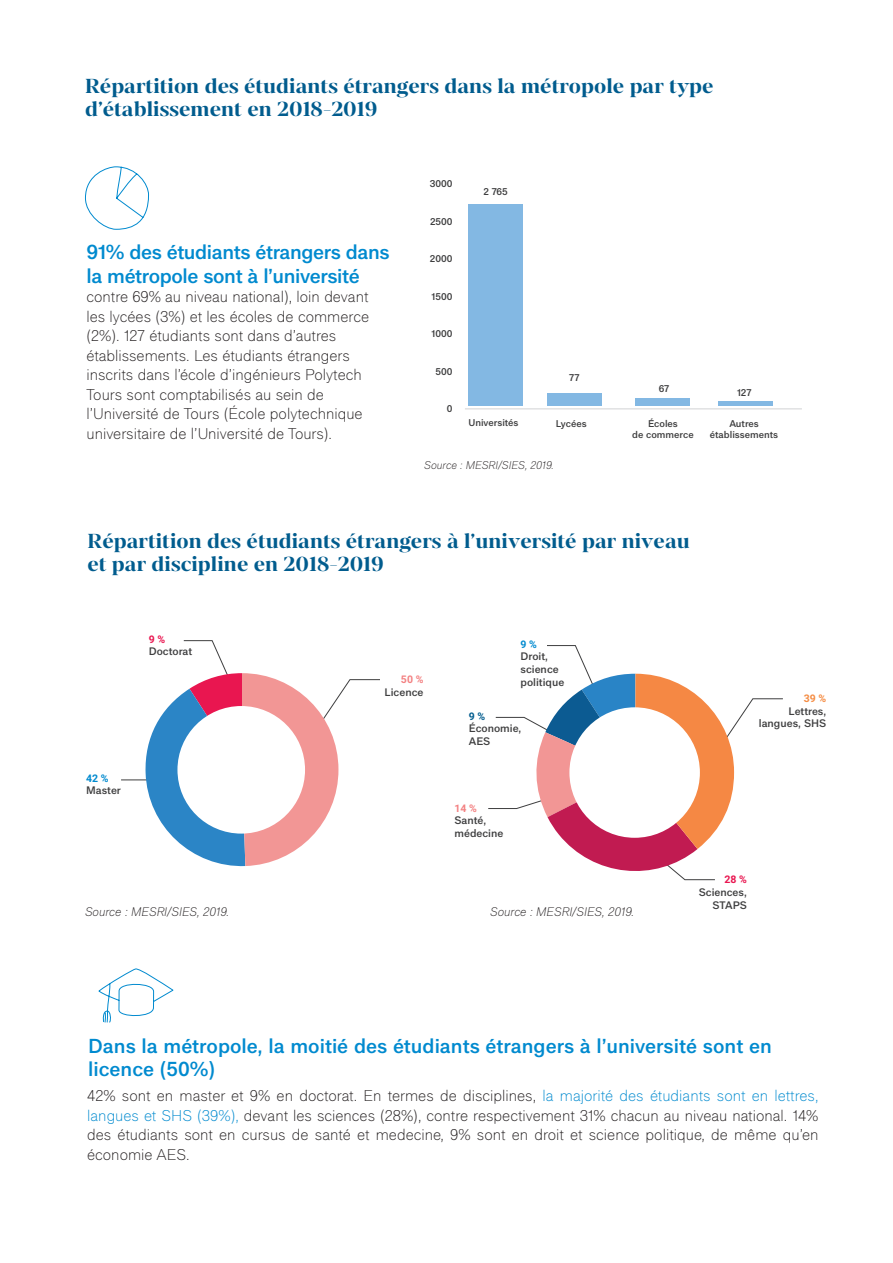
<style>
.page{position:relative;width:893px;height:1263px;background:#fff}
.page>*{position:absolute;margin:0;border:0;box-sizing:border-box;transform-origin:0 0}
.t1{font:700 19.5px/23.4px "Campus France Serif BETAAA";color:#015c8e}
.t2{font:700 19.5px/23.4px "Campus France Sans Beta AA";color:#008acf}
.t3{font:700 19.5px/23.4px "Campus France Sans Beta AA";letter-spacing:-.02em;color:#008acf}
.t4{font:300 15px/19.5px "Campus France Sans Beta AA";color:#231f20}
.t5{font:300 12px "Campus France Sans Italique Beta AA";color:#231f20}
.t6{font:300 10.8px "Campus France Sans Italique Beta AA";color:#231f20}
.t7{font:700 10.5px/12.6px "Campus France Sans Beta AA";color:#3e3e3f}
.t8{font:700 10.5px "Roboto";color:#f38182}
.t9{font:700 10.5px "Roboto";color:#008acf}
.t10{font:700 10.5px "Roboto";color:#e91650}
.t11{font:700 10.5px "Roboto";color:#f58c43}
.t12{font:700 10.5px "Roboto";color:#015c8e}
.t13{font:700 9.45px/11.4px "Campus France Sans Beta AA";color:#3e3e3f;text-align:center}
.s1{color:#008acf}
</style>
<div class="page">
<hr style="left:465px;top:408px;width:337px;height:1px;background:#d1d2d4">
<div style="left:468px;top:205px;width:55px;height:201px;background:#83b8e3"></div>
<div style="left:635px;top:399px;width:55px;height:7px;background:#83b8e3"></div>
<div style="left:547px;top:393px;width:55px;height:13px;background:#83b8e3"></div>
<div style="left:718px;top:401px;width:54px;height:5px;background:#83b8e3"></div>
<svg style="left:85px;top:166px;width:64px;height:64px"></svg>
<svg style="left:121px;top:640px;width:259px;height:227px"></svg>
<div style="left:177px;top:706px;width:128px;height:127px;background:#fff;border-radius:50%"></div>
<svg style="left:488px;top:645px;width:295px;height:235px"></svg>
<div style="left:569px;top:707px;width:131px;height:131px;background:#fff;border-radius:50%"></div>
<svg style="left:98px;top:968px;width:76px;height:55px"></svg>
<h1 class="t1" style="left:85px;top:75px;width:630px">Répartition des étudiants étrangers dans la métropole par type d’établissement en 2018-2019</h1>
<h1 class="t3" style="left:86px;top:240px;width:305px">91% des étudiants étrangers dans la métropole sont à l’université</h1>
<p class="t4" style="left:86px;top:287px;width:284px">contre 69% au niveau national), loin devant les lycées (3%) et les écoles de commerce (2%). 127 étudiants sont dans d’autres établissements. Les étudiants étrangers inscrits dans l’école d’ingénieurs Polytech Tours sont comptabilisés au sein de l’Université de Tours (École polytechnique universitaire de l’Université de Tours).</p>
<p class="t13" style="left:430px;top:178px;width:24px">3000</p>
<p class="t13" style="left:430px;top:215px;width:24px">2500</p>
<p class="t13" style="left:430px;top:253px;width:24px">2000</p>
<p class="t13" style="left:431px;top:290px;width:23px">1500</p>
<p class="t13" style="left:431px;top:328px;width:23px">1000</p>
<p class="t13" style="left:435px;top:365px;width:19px">500</p>
<p class="t13" style="left:447px;top:403px;width:7px">0</p>
<p class="t13" style="left:483px;top:185px;width:26px">2 765</p>
<p class="t13" style="left:468px;top:416px;width:52px">Universités</p>
<p class="t13" style="left:569px;top:372px;width:12px">77</p>
<p class="t13" style="left:556px;top:417px;width:32px">Lycées</p>
<p class="t6" style="left:424px;top:458px;width:131px">Source : MESRI/SIES, 2019.</p>
<p class="t13" style="left:659px;top:383px;width:12px">67</p>
<p class="t13" style="left:632px;top:417px;width:63px">Écoles<br>de commerce</p>
<p class="t13" style="left:737px;top:387px;width:16px">127</p>
<p class="t13" style="left:710px;top:417px;width:70px">Autres établissements</p>
<h1 class="t1" style="left:88px;top:529px;width:604px">Répartition des étudiants étrangers à l’université par niveau et par discipline en 2018-2019</h1>
<p class="t10" style="left:149px;top:631px;width:18px">9 %</p>
<p class="t7" style="left:149px;top:645px;width:45px">Doctorat</p>
<p class="t9" style="left:86px;top:771px;width:24px">42 %</p>
<p class="t7" style="left:86px;top:784px;width:36px">Master</p>
<p class="t8" style="left:401px;top:672px;width:24px">50 %</p>
<p class="t7" style="left:385px;top:685px;width:40px">Licence</p>
<p class="t9" style="left:521px;top:637px;width:18px">9 %</p>
<p class="t7" style="left:521px;top:650px;width:45px">Droit, science politique</p>
<p class="t12" style="left:469px;top:709px;width:18px">9 %</p>
<p class="t7" style="left:469px;top:722px;width:54px">Économie,<br>AES</p>
<p class="t8" style="left:454px;top:800px;width:24px">14 %</p>
<p class="t7" style="left:454px;top:814px;width:50px">Santé, médecine</p>
<p class="t11" style="left:804px;top:691px;width:24px">39 %</p>
<p class="t7" style="left:759px;top:704px;width:69px;text-align:right">Lettres, langues, SHS</p>
<p class="t5" style="left:85px;top:903px;width:146px">Source : MESRI/SIES, 2019.</p>
<p class="t5" style="left:490px;top:903px;width:146px">Source : MESRI/SIES, 2019.</p>
<p class="t10" style="left:724px;top:872px;width:24px">28 %</p>
<p class="t7" style="left:699px;top:885px;width:50px;text-align:right">Sciences,<br>STAPS</p>
<h1 class="t2" style="left:88px;top:1033px;width:685px">Dans la métropole, la moitié des étudiants étrangers à l’université sont en licence (50%)</h1>
<p class="t4" style="left:87px;top:1085px;width:733px;text-align:justify">42% sont en master et 9% en doctorat. En termes de disciplines, <span class="s1">la majorité des étudiants sont en lettres, langues et SHS (39%),</span> devant les sciences (28%), contre respectivement 31% chacun au niveau national. 14% des étudiants sont en cursus de santé et medecine, 9% sont en droit et science politique, de même qu’en économie AES.</p>
</div>
